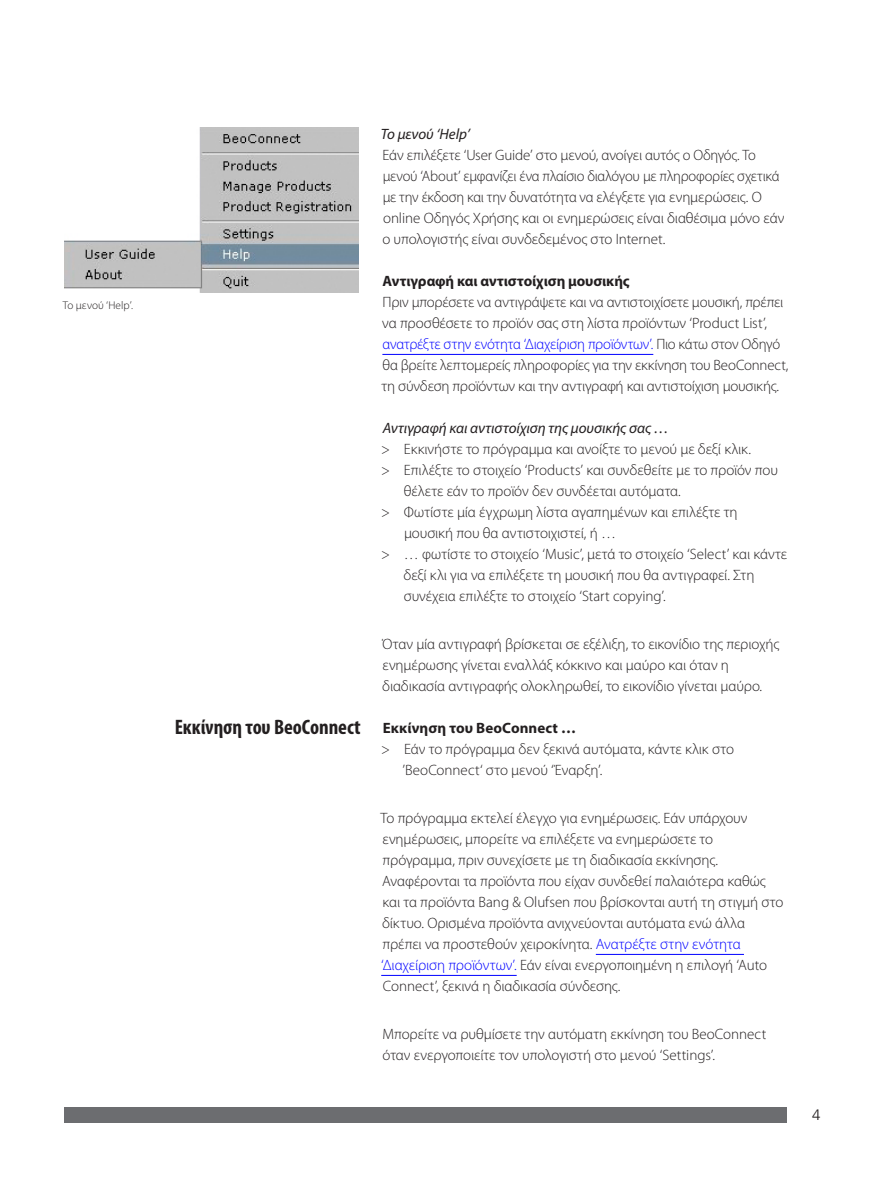
<style>
.page{position:relative;width:893px;height:1188px;background:#fff}
.page>*{position:absolute;margin:0;border:0;box-sizing:border-box;transform-origin:0 0}
.t1{font:700 condensed 21px "Myriad Pro";letter-spacing:-.005em;color:#231f20}
.t2{font:300 15px/21px "Myriad Pro";letter-spacing:-.005em;color:#231f20}
.t3{font:700 15px "Myriad Pro";color:#231f20}
.t4{font:italic 15px "Myriad Pro";letter-spacing:-.005em;color:#231f20}
.t5{font:300 15px "Frutiger LT Com";color:#231f20}
.t6{font:300 11.25px "Myriad Pro";letter-spacing:.005em;color:#231f20}
.s1{color:#00f}
</style>
<div class="page">
<div style="left:64px;top:1107px;width:723px;height:15px;background:#6c6d70"></div>
<hr style="left:382px;top:354px;width:271px;height:1px;background:#00f">
<hr style="left:596px;top:954px;width:148px;height:1px;background:#00f">
<hr style="left:381px;top:975px;width:136px;height:1px;background:#00f">
<img style="left:64px;top:128px;width:294px;height:165px">
<p class="t6" style="left:63px;top:299px;width:72px">Το μενού ‘Help’.</p>
<h1 class="t1" style="left:175px;top:714px;width:188px">Εκκίνηση του BeoConnect</h1>
<p class="t4" style="left:381px;top:125px;width:90px">Το μενού ‘Help’</p>
<p class="t2" style="left:382px;top:145px;width:403px">Εάν επιλέξετε ‘User Guide’ στο μενού, ανοίγει αυτός ο Οδηγός. Το μενού ‘About’ εμφανίζει ένα πλαίσιο διαλόγου με πληροφορίες σχετικά με την έκδοση και την δυνατότητα να ελέγξετε για ενημερώσεις. Ο online Οδηγός Χρήσης και οι ενημερώσεις είναι διαθέσιμα μόνο εάν ο υπολογιστής είναι συνδεδεμένος στο Internet.</p>
<p class="t3" style="left:383px;top:271px;width:249px">Αντιγραφή και αντιστοίχιση μουσικής</p>
<p class="t2" style="left:381px;top:292px;width:408px">Πριν μπορέσετε να αντιγράψετε και να αντιστοιχίσετε μουσική, πρέπει να προσθέσετε το προϊόν σας στη λίστα προϊόντων ‘Product List’, <span class="s1">ανατρέξτε στην ενότητα ‘Διαχείριση προϊόντων’.</span> Πιο κάτω στον Οδηγό θα βρείτε λεπτομερείς πληροφορίες για την εκκίνηση του BeoConnect, τη σύνδεση προϊόντων και την αντιγραφή και αντιστοίχιση μουσικής.</p>
<p class="t4" style="left:383px;top:419px;width:288px">Αντιγραφή και αντιστοίχιση της μουσικής σας …</p>
<p class="t2" style="left:381px;top:439px;width:371px">&gt; Εκκινήστε το πρόγραμμα και ανοίξτε το μενού με δεξί κλικ.</p>
<p class="t2" style="left:381px;top:460px;width:398px">&gt; Επιλέξτε το στοιχείο ‘Products’ και συνδεθείτε με το προϊόν που</p>
<p class="t2" style="left:404px;top:481px;width:279px">θέλετε εάν το προϊόν δεν συνδέεται αυτόματα.</p>
<p class="t2" style="left:381px;top:502px;width:358px">&gt; Φωτίστε μία έγχρωμη λίστα αγαπημένων και επιλέξτε τη</p>
<p class="t2" style="left:404px;top:523px;width:214px">μουσική που θα αντιστοιχιστεί, ή …</p>
<p class="t2" style="left:381px;top:544px;width:407px">&gt; … φωτίστε το στοιχείο ‘Music’, μετά το στοιχείο ‘Select’ και κάντε</p>
<p class="t2" style="left:403px;top:565px;width:352px">δεξί κλι για να επιλέξετε τη μουσική που θα αντιγραφεί. Στη</p>
<p class="t2" style="left:404px;top:586px;width:264px">συνέχεια επιλέξτε το στοιχείο ‘Start copying’.</p>
<p class="t2" style="left:382px;top:634px;width:399px">Όταν μία αντιγραφή βρίσκεται σε εξέλιξη, το εικονίδιο της περιοχής ενημέρωσης γίνεται εναλλάξ κόκκινο και μαύρο και όταν η διαδικασία αντιγραφής ολοκληρωθεί, το εικονίδιο γίνεται μαύρο.</p>
<p class="t3" style="left:383px;top:718px;width:195px">Εκκίνηση του BeoConnect …</p>
<p class="t2" style="left:402px;top:739px;width:333px;text-indent:-21px">&gt; Εάν το πρόγραμμα δεν ξεκινά αυτόματα, κάντε κλικ στο ’BeoConnect‘ στο μενού ‘Έναρξη’.</p>
<p class="t2" style="left:381px;top:808px;width:404px">Το πρόγραμμα εκτελεί έλεγχο για ενημέρωσεις. Εάν υπάρχουν ενημέρωσεις, μπορείτε να επιλέξετε να ενημερώσετε το πρόγραμμα, πριν συνεχίσετε με τη διαδικασία εκκίνησης.<br>Αναφέρονται τα προϊόντα που είχαν συνδεθεί παλαιότερα καθώς και τα προϊόντα Bang &amp; Olufsen που βρίσκονται αυτή τη στιγμή στο δίκτυο. Ορισμένα προϊόντα ανιχνεύονται αυτόματα ενώ άλλα πρέπει να προστεθούν χειροκίνητα. <span class="s1">Ανατρέξτε στην ενότητα ‘Διαχείριση προϊόντων’.</span> Εάν είναι ενεργοποιημένη η επιλογή ‘Auto Connect’, ξεκινά η διαδικασία σύνδεσης.</p>
<p class="t2" style="left:382px;top:1024px;width:385px">Μπορείτε να ρυθμίσετε την αυτόματη εκκίνηση του BeoConnect όταν ενεργοποιείτε τον υπολογιστή στο μενού ‘Settings’.</p>
<p class="t5" style="left:812px;top:1106px;width:10px">4</p>
</div>
